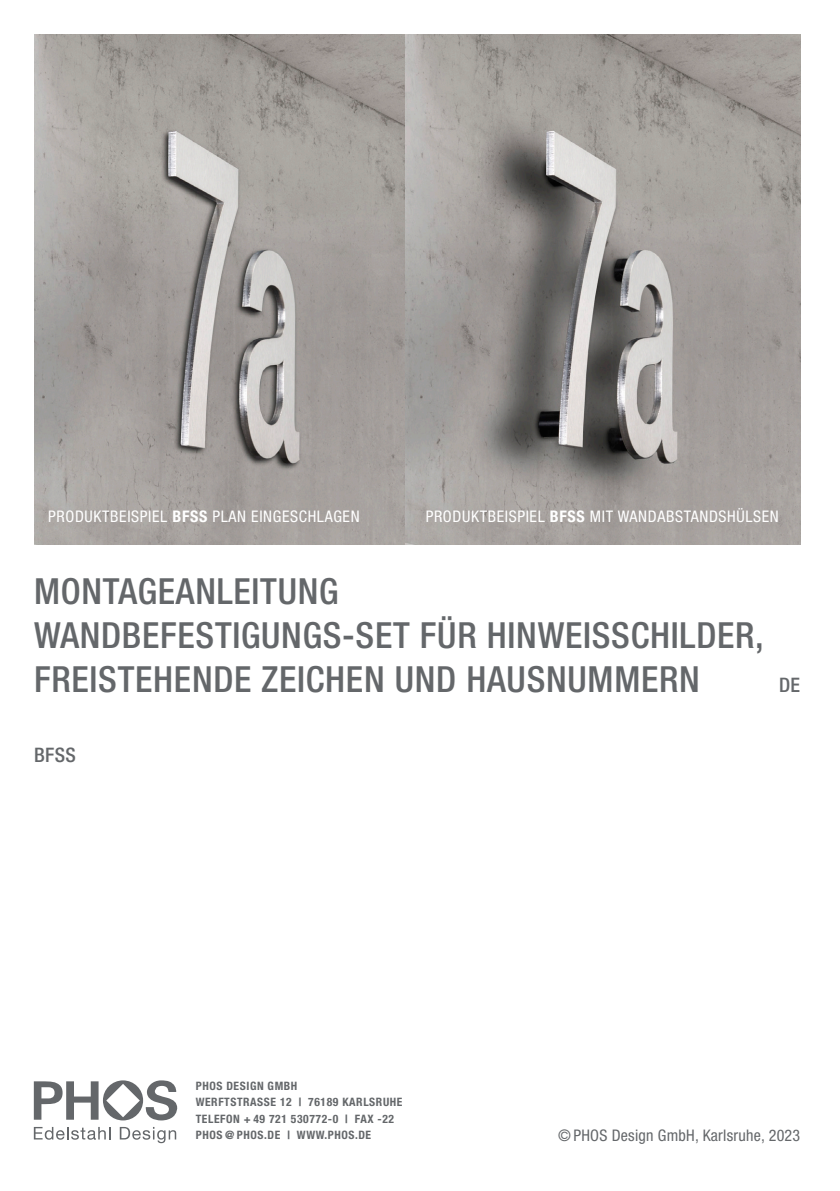
<style>
.page{position:relative;width:840px;height:1191px;background:#fff}
.page>*{position:absolute;margin:0;border:0;box-sizing:border-box;transform-origin:0 0}
.t1{font:500 condensed 36px/44px "Helvetica Neue LT Std";letter-spacing:.02em;color:#64676a}
.t2{font:500 condensed 20px "Helvetica Neue LT Std";letter-spacing:.02em;color:#64676a}
.t3{font:condensed 16px "Helvetica Neue LT Std";letter-spacing:.04em;color:#fff}
.t4{font:condensed 16px "Helvetica Neue LT Std";letter-spacing:.015em;color:#64676a}
.t5{font:700 condensed 11.6px/16.4px "Helvetica Neue LT Std";letter-spacing:.05em;color:#64676a}
.s1{font-weight:700}
</style>
<div class="page">
<img style="left:34px;top:34px;width:765px;height:510px">
<svg style="left:34px;top:1080px;width:143px;height:40px"></svg>
<svg style="left:34px;top:1127px;width:76px;height:12px"></svg>
<svg style="left:120px;top:1127px;width:56px;height:16px"></svg>
<h3 class="t3" style="left:48px;top:507px;width:313px">PRODUKTBEISPIEL <span class="s1">BFSS</span> PLAN EINGESCHLAGEN</h3>
<h3 class="t3" style="left:425px;top:507px;width:354px">PRODUKTBEISPIEL <span class="s1">BFSS</span> MIT WANDABSTANDSHÜLSEN</h3>
<h1 class="t1" style="left:34px;top:569px;width:731px">MONTAGEANLEITUNG<br>WANDBEFESTIGUNGS-SET FÜR HINWEISSCHILDER,<br>FREISTEHENDE ZEICHEN UND HAUSNUMMERN</h1>
<h2 class="t2" style="left:778px;top:673px;width:23px">DE</h2>
<h2 class="t2" style="left:34px;top:743px;width:43px">BFSS</h2>
<p class="t5" style="left:196px;top:1077px;width:208px">PHOS DESIGN GMBH<br>WERFTSTRASSE 12 | 76189 KARLSRUHE<br>TELEFON + 49 721 530772-0 | FAX -22<br>PHOS @ PHOS.DE | WWW.PHOS.DE</p>
<h3 class="t4" style="left:558px;top:1126px;width:243px">© PHOS Design GmbH, Karlsruhe, 2023</h3>
</div>
